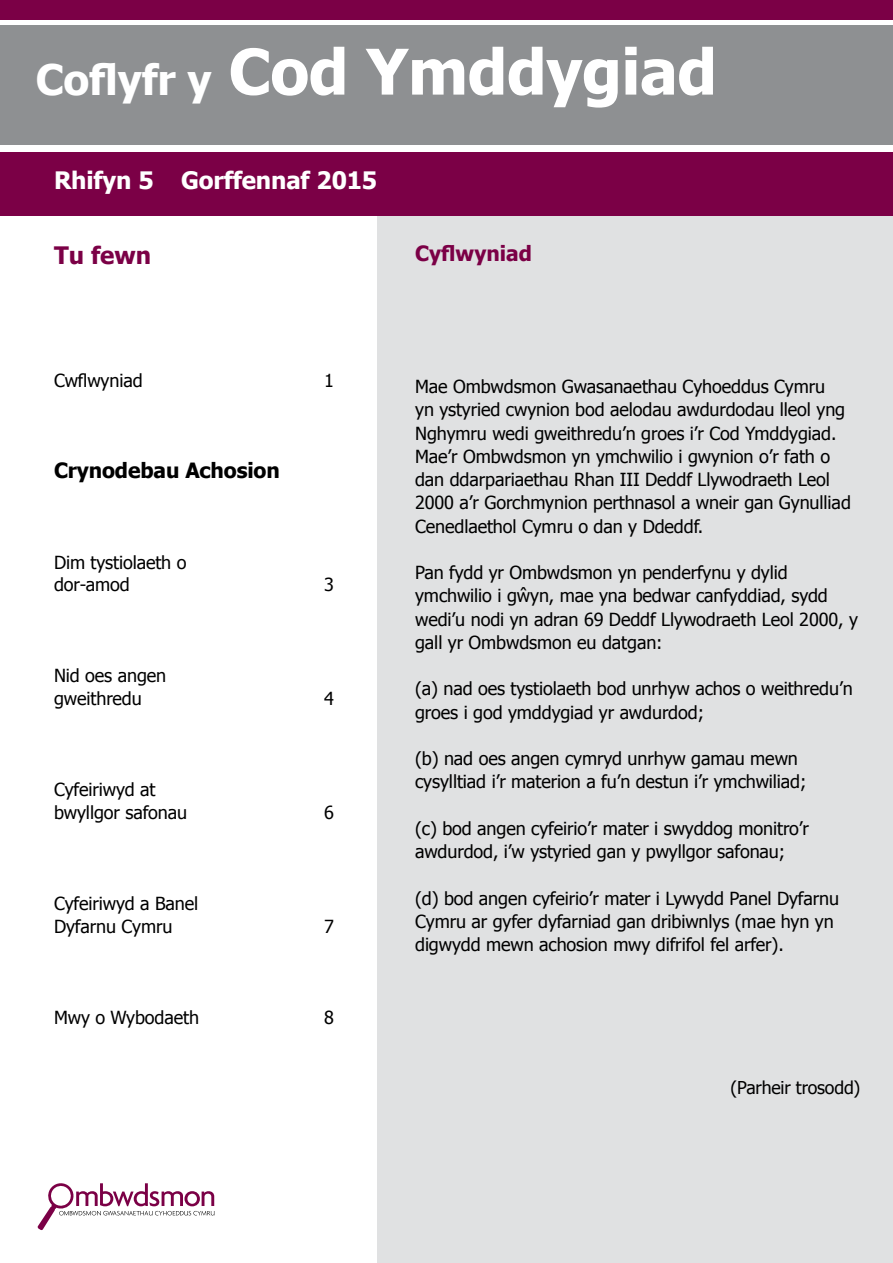
<style>
.page{position:relative;width:893px;height:1263px;background:#fff}
.page>*{position:absolute;margin:0;border:0;box-sizing:border-box;transform-origin:0 0}
.t1{font:700 63px "Tahoma";letter-spacing:-.005em;color:#fff}
.t2{font:700 24px "Tahoma";letter-spacing:-.005em;color:#fff}
.t3{font:700 24px "Tahoma";color:#7b0046}
.t4{font:700 21px "Tahoma";letter-spacing:-.005em;color:#000}
.t5{font:700 21px "Tahoma";color:#7b0046}
.t6{font:18px/23.2px "Tahoma";letter-spacing:-.005em;color:#000}
.t7{font:17.7px "Tahoma";letter-spacing:-.01em;color:#000}
.s1{font-size:42px}
</style>
<div class="page">
<div style="left:0;top:26px;width:893px;height:119px;background:#8e9092"></div>
<div style="left:0;top:0;width:893px;height:20px;background:#7b0046"></div>
<div style="left:377px;top:215px;width:516px;height:1048px;background:#e0e1e2"></div>
<div style="left:0;top:152px;width:893px;height:63px;background:#7b0046"></div>
<svg style="left:37px;top:1183px;width:177px;height:47px"></svg>
<h1 class="t1" style="left:36px;top:27px;width:683px"><span class="s1">Coflyfr y</span> Cod Ymddygiad</h1>
<h2 class="t2" style="left:54px;top:163px;width:325px">Rhifyn 5 Gorffennaf 2015</h2>
<h2 class="t3" style="left:54px;top:238px;width:99px">Tu fewn</h2>
<p class="t5" style="left:415px;top:239px;width:118px">Cyflwyniad</p>
<p class="t6" style="left:54px;top:367px;width:90px">Cwflwyniad</p>
<p class="t6" style="left:324px;top:367px;width:11px">1</p>
<p class="t4" style="left:54px;top:455px;width:227px">Crynodebau Achosion</p>
<p class="t6" style="left:54px;top:550px;width:134px;line-height:22.8px">Dim tystiolaeth o dor-amod</p>
<p class="t6" style="left:54px;top:663px;width:114px;line-height:22.8px">Nid oes angen gweithredu</p>
<p class="t6" style="left:54px;top:777px;width:135px;line-height:22.8px">Cyfeiriwyd at bwyllgor safonau</p>
<p class="t6" style="left:54px;top:891px;width:146px;line-height:22.8px">Cyfeiriwyd a Banel<br>Dyfarnu Cymru</p>
<p class="t6" style="left:324px;top:572px;width:11px">3</p>
<p class="t6" style="left:324px;top:686px;width:11px">4</p>
<p class="t6" style="left:324px;top:800px;width:11px">6</p>
<p class="t6" style="left:324px;top:914px;width:11px">7</p>
<p class="t6" style="left:54px;top:1005px;width:147px">Mwy o Wybodaeth</p>
<p class="t6" style="left:324px;top:1005px;width:11px">8</p>
<p class="t6" style="left:415px;top:374px;width:437px">Mae Ombwdsmon Gwasanaethau Cyhoeddus Cymru<br>yn ystyried cwynion bod aelodau awdurdodau lleol yng Nghymru wedi gweithredu’n groes i’r Cod Ymddygiad.<br>Mae’r Ombwdsmon yn ymchwilio i gwynion o’r fath o dan ddarpariaethau Rhan III Deddf Llywodraeth Leol 2000 a’r Gorchmynion perthnasol a wneir gan Gynulliad Cenedlaethol Cymru o dan y Ddeddf.</p>
<p class="t6" style="left:415px;top:560px;width:444px">Pan fydd yr Ombwdsmon yn penderfynu y dylid ymchwilio i gŵyn, mae yna bedwar canfyddiad, sydd wedi’u nodi yn adran 69 Deddf Llywodraeth Leol 2000, y gall yr Ombwdsmon eu datgan:</p>
<p class="t6" style="left:415px;top:676px;width:439px">(a) nad oes tystiolaeth bod unrhyw achos o weithredu’n groes i god ymddygiad yr awdurdod;</p>
<p class="t6" style="left:415px;top:746px;width:393px">(b) nad oes angen cymryd unrhyw gamau mewn cysylltiad i’r materion a fu’n destun i’r ymchwiliad;</p>
<p class="t6" style="left:415px;top:816px;width:395px">(c) bod angen cyfeirio’r mater i swyddog monitro’r awdurdod, i’w ystyried gan y pwyllgor safonau;</p>
<p class="t6" style="left:415px;top:886px;width:425px">(d) bod angen cyfeirio’r mater i Lywydd Panel Dyfarnu<br>Cymru ar gyfer dyfarniad gan dribiwnlys (mae hyn yn digwydd mewn achosion mwy difrifol fel arfer).</p>
<p class="t7" style="left:731px;top:1075px;width:131px">(Parheir trosodd)</p>
</div>
